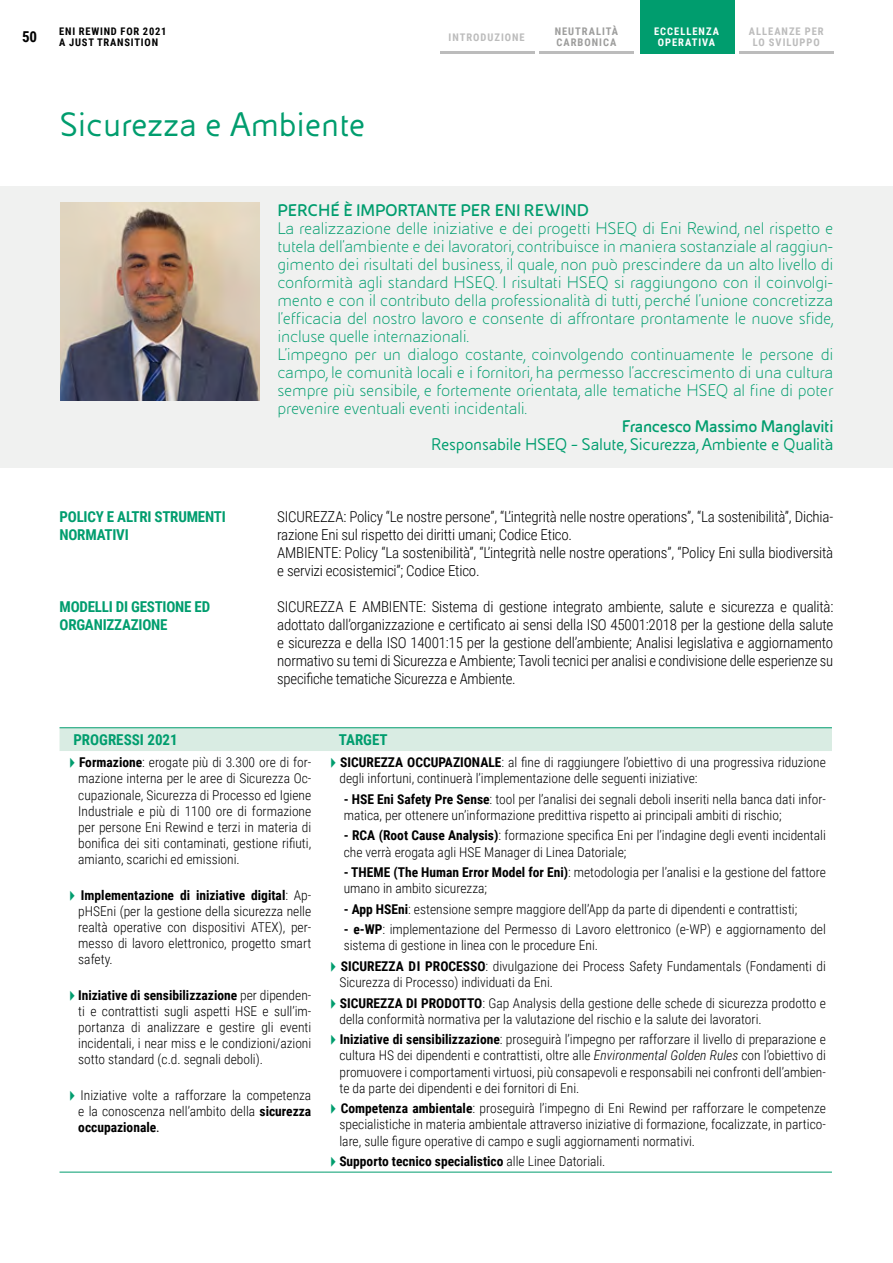
<style>
.page{position:relative;width:893px;height:1263px;background:#fff}
.page>*{position:absolute;margin:0;border:0;box-sizing:border-box;transform-origin:0 0}
.titolo_capitolo{font:36px "Eni Exp";color:#009d6e}
.corpo_testo{font:300 18px/18px "Eni Exp";letter-spacing:-.015em;color:#009d6e;text-align:justify}
.corpo_testo-2{font:700 18px "Eni Exp";letter-spacing:-.015em;color:#009d6e}
.corpo_testo-3{font:18px "Eni Exp";letter-spacing:-.015em;color:#009d6e}
.corpo_testo-4{font:300 15px/18px "Roboto Condensed";letter-spacing:-.015em;color:#000}
.corpo_testo-5{font:700 15px/18px "Roboto Condensed";letter-spacing:-.015em;color:#009d6e}
.Body_Text{font:700 15px "Roboto Condensed";color:#009d6e}
.t1{font:700 15px "Roboto Condensed";color:#000}
.Body_Text-2{font:300 13.5px/16.2px "Roboto Condensed";color:#000}
.Body_Text-3{font:700 13.5px "Roboto Condensed";color:#000}
.t2{font:700 10.5px/10.5px "Roboto Condensed";letter-spacing:.095em;color:#bcbcbc;text-align:center}
.t3{font:700 10.5px/10.5px "Roboto Condensed";letter-spacing:.075em;color:#000}
.t4{font:700 10.5px/10.5px "Roboto Condensed";letter-spacing:.095em;color:#fff;text-align:center}
.t5{font:700 10.5px/10.5px "Roboto Condensed";letter-spacing:.095em;color:#9d9d9c}
.s1{color:#009d6e}
.s2{font-weight:700}
.s3{font-weight:400}
.s4{font-style:italic}
.s5{font-weight:300}
</style>
<div class="page">
<div style="left:640px;top:0;width:94px;height:54px;background:#009d6e"></div>
<hr style="left:739px;top:51px;width:94px;height:3px;background:#bcbcbc">
<hr style="left:539px;top:51px;width:95px;height:3px;background:#bcbcbc">
<hr style="left:441px;top:51px;width:94px;height:3px;background:#bcbcbc">
<div style="left:0;top:186px;width:893px;height:282px;background:#f0f1f0"></div>
<img style="left:61px;top:203px;width:198px;height:197px">
<div style="left:60px;top:728px;width:772px;height:23px;background:#d9ece3"></div>
<hr style="left:60px;top:1172px;width:265px;height:1px;background:#009d6e">
<hr style="left:325px;top:1172px;width:507px;height:1px;background:#009d6e">
<hr style="left:60px;top:727px;width:265px;height:1px;background:#009d6e">
<hr style="left:325px;top:727px;width:507px;height:1px;background:#009d6e">
<p class="t5" style="left:555px;top:26px;width:65px">NEUTRALITÀ<br>CARBONICA</p>
<p class="t3" style="left:59px;top:26px;width:109px">ENI REWIND FOR 2021<br>A JUST TRANSITION</p>
<p class="t4" style="left:654px;top:26px;width:66px">ECCELLENZA<br>OPERATIVA</p>
<p class="t2" style="left:749px;top:26px;width:76px">ALLEANZE PER<br>LO SVILUPPO</p>
<p class="t1" style="left:22px;top:26px;width:17px">50</p>
<p class="t2" style="left:449px;top:31px;width:78px">INTRODUZIONE</p>
<p class="titolo_capitolo" style="left:60px;top:106px;width:307px">Sicurezza e Ambiente</p>
<p class="corpo_testo-5" style="left:60px;top:507px;width:168px">POLICY E ALTRI STRUMENTI<br>NORMATIVI</p>
<p class="corpo_testo-5" style="left:60px;top:597px;width:152px">MODELLI DI GESTIONE ED<br>ORGANIZZAZIONE</p>
<p class="corpo_testo-2" style="left:277px;top:201px;width:313px">PERCHÉ È IMPORTANTE PER ENI REWIND</p>
<p class="corpo_testo" style="left:277px;top:220px;width:558px">La realizzazione delle iniziative e dei progetti HSEQ di Eni Rewind, nel rispetto e tutela dell’ambiente e dei lavoratori, contribuisce in maniera sostanziale al raggiun&shy;gimento dei risultati del business, il quale, non può prescindere da un alto livello di conformità agli standard HSEQ. I risultati HSEQ si raggiungono con il coinvolgi&shy;mento e con il contributo della professionalità di tutti, perché l’unione concretizza l’efficacia del nostro lavoro e consente di affrontare prontamente le nuove sfide, incluse quelle internazionali.</p>
<p class="corpo_testo" style="left:277px;top:346px;width:558px">L’impegno per un dialogo costante, coinvolgendo continuamente le persone di campo, le comunità locali e i fornitori, ha permesso l’accrescimento di una cultura sempre più sensibile, e fortemente orientata, alle tematiche HSEQ al fine di poter prevenire eventuali eventi incidentali.</p>
<p class="corpo_testo-2" style="left:622px;top:417px;width:213px">Francesco Massimo Manglaviti</p>
<p class="corpo_testo-3" style="left:431px;top:435px;width:404px">Responsabile HSEQ – Salute, Sicurezza, Ambiente e Qualità</p>
<p class="corpo_testo-4" style="left:277px;top:507px;width:558px">SICUREZZA: Policy “Le nostre persone”, “L’integrità nelle nostre operations”, “La sostenibilità”, Dichia&shy;razione Eni sul rispetto dei diritti umani; Codice Etico.</p>
<p class="corpo_testo-4" style="left:277px;top:543px;width:557px">AMBIENTE: Policy “La sostenibilità”, “L’integrità nelle nostre operations”, “Policy Eni sulla biodiversità e servizi ecosistemici”; Codice Etico.</p>
<p class="corpo_testo-4" style="left:277px;top:597px;width:558px;text-align:justify">SICUREZZA E AMBIENTE: Sistema di gestione integrato ambiente, salute e sicurezza e qualità: adottato dall’organizzazione e certificato ai sensi della ISO 45001:2018 per la gestione della salute e sicurezza e della ISO 14001:15 per la gestione dell’ambiente; Analisi legislativa e aggiornamento normativo su temi di Sicurezza e Ambiente; Tavoli tecnici per analisi e condivisione delle esperienze su specifiche tematiche Sicurezza e Ambiente.</p>
<p class="Body_Text" style="left:73px;top:729px;width:106px">PROGRESSI 2021</p>
<p class="Body_Text" style="left:339px;top:729px;width:50px">TARGET</p>
<p class="Body_Text-2" style="left:78px;top:754px;width:235px;text-align:justify;text-indent:-9px"><span class="s1">◆</span> <span class="s2">Formazione</span>: erogate più di 3.300 ore di for&shy;mazione interna per le aree di Sicurezza Oc&shy;cupazionale, Sicurezza di Processo ed Igiene Industriale e più di 1100 ore di formazione per persone Eni Rewind e terzi in materia di bonifica dei siti contaminati, gestione rifiuti, amianto, scarichi ed emissioni.</p>
<p class="Body_Text-2" style="left:78px;top:886px;width:235px;text-align:justify;text-indent:-9px"><span class="s1">◆</span> <span class="s2">Implementazione di iniziative digital</span>: Ap&shy;pHSEni (per la gestione della sicurezza nelle realtà operative con dispositivi ATEX), per&shy;messo di lavoro elettronico, progetto smart safety.</p>
<p class="Body_Text-2" style="left:78px;top:986px;width:235px;text-align:justify;text-indent:-9px"><span class="s1">◆</span> <span class="s2">Iniziative di sensibilizzazione</span> per dipenden&shy;ti e contrattisti sugli aspetti HSE e sull’im&shy;portanza di analizzare e gestire gli eventi incidentali, i near miss e le condizioni/azioni sotto standard (c.d. segnali deboli).</p>
<p class="Body_Text-2" style="left:78px;top:1086px;width:235px;text-align:justify;text-indent:-9px"><span class="s1">◆</span> Iniziative volte a rafforzare la competenza e la conoscenza nell’ambito della <span class="s2">sicurezza occupazionale</span><span class="s3">.</span></p>
<p class="Body_Text-2" style="left:339px;top:754px;width:488px;text-indent:-9px"><span class="s1">◆</span> <span class="s2">SICUREZZA OCCUPAZIONALE</span>: al fine di raggiungere l’obiettivo di una progressiva riduzione degli infortuni, continuerà l’implementazione delle seguenti iniziative:</p>
<p class="Body_Text-2" style="left:344px;top:790px;width:484px"><span class="s2">- HSE Eni Safety Pre Sense</span>: tool per l’analisi dei segnali deboli inseriti nella banca dati infor&shy;matica, per ottenere un’informazione predittiva rispetto ai principali ambiti di rischio;</p>
<p class="Body_Text-2" style="left:344px;top:827px;width:484px"><span class="s2">- RCA (Root Cause Analysis)</span>: formazione specifica Eni per l’indagine degli eventi incidentali che verrà erogata agli HSE Manager di Linea Datoriale;</p>
<p class="Body_Text-2" style="left:344px;top:864px;width:484px"><span class="s2">- THEME (The Human Error Model for Eni)</span>: metodologia per l’analisi e la gestione del fattore umano in ambito sicurezza;</p>
<p class="Body_Text-2" style="left:344px;top:900px;width:455px"><span class="s2">- App HSEni</span>: estensione sempre maggiore dell’App da parte di dipendenti e contrattisti;</p>
<p class="Body_Text-2" style="left:344px;top:921px;width:484px"><span class="s2">- e-WP</span>: implementazione del Permesso di Lavoro elettronico (e-WP) e aggiornamento del sistema di gestione in linea con le procedure Eni.</p>
<p class="Body_Text-2" style="left:339px;top:957px;width:488px;text-indent:-9px"><span class="s1">◆</span> <span class="s2">SICUREZZA DI PROCESSO</span>: divulgazione dei Process Safety Fundamentals (Fondamenti di<br>Sicurezza di Processo) individuati da Eni.</p>
<p class="Body_Text-2" style="left:339px;top:994px;width:488px;text-indent:-9px"><span class="s1">◆</span> <span class="s2">SICUREZZA DI PRODOTTO</span>: Gap Analysis della gestione delle schede di sicurezza prodotto e della conformità normativa per la valutazione del rischio e la salute dei lavoratori.</p>
<p class="Body_Text-2" style="left:339px;top:1031px;width:488px;text-align:justify;text-indent:-9px"><span class="s1">◆</span> <span class="s2">Iniziative di sensibilizzazione</span>: proseguirà l’impegno per rafforzare il livello di preparazione e cultura HS dei dipendenti e contrattisti, oltre alle <span class="s4">Environmental Golden Rules</span> con l’obiettivo di promuovere i comportamenti virtuosi, più consapevoli e responsabili nei confronti dell’ambien&shy;te da parte dei dipendenti e dei fornitori di Eni.</p>
<p class="Body_Text-2" style="left:339px;top:1100px;width:488px;text-align:justify;text-indent:-9px"><span class="s1">◆</span> <span class="s2">Competenza ambientale</span>: proseguirà l’impegno di Eni Rewind per rafforzare le competenze specialistiche in materia ambientale attraverso iniziative di formazione, focalizzate, in partico&shy;lare, sulle figure operative di campo e sugli aggiornamenti normativi.</p>
<p class="Body_Text-3" style="left:331px;top:1152px;width:276px"><span class="s1">◆</span> Supporto tecnico specialistico <span class="s5">alle Linee Datoriali.</span></p>
</div>
